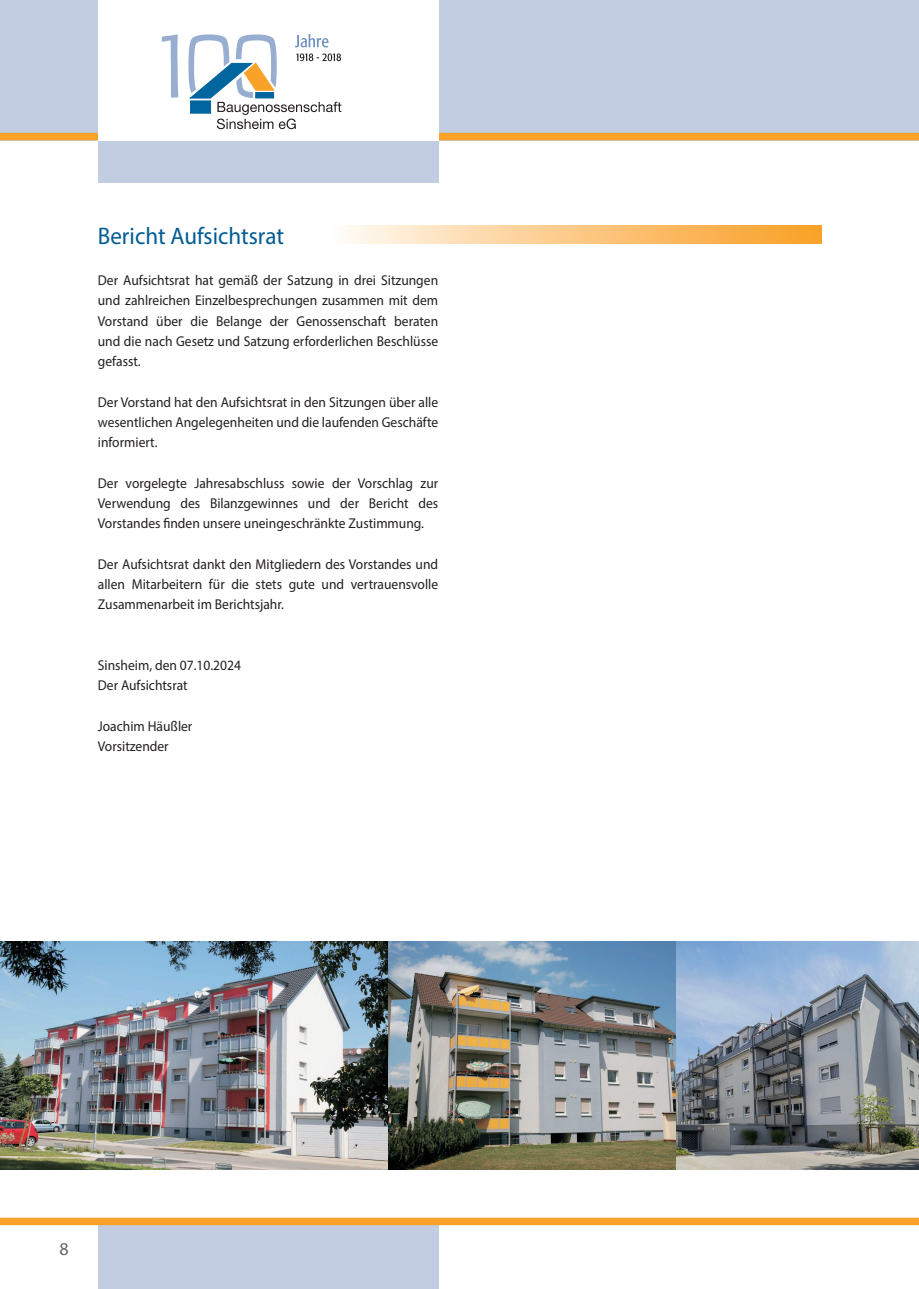
<style>
.page{position:relative;width:919px;height:1289px;background:#fff}
.page>*{position:absolute;margin:0;border:0;box-sizing:border-box;transform-origin:0 0}
.t1{font:24px "Myriad Pro";color:#015c93;scale:.96 1}
.t2{font:18px "Myriad Pro";color:#636366}
.t3{font:14.25px/20.2px "Myriad Pro";color:#231f20;text-align:justify;scale:.95 1}
</style>
<div class="page">
<div style="left:98px;top:1225px;width:340px;height:63px;background:#c3cde1"></div>
<div style="left:0;top:0;width:918px;height:141px;background:#c3cde1"></div>
<div style="left:0;top:133px;width:918px;height:7px;background:#f9a229"></div>
<div style="left:98px;top:140px;width:340px;height:43px;background:#c3cde1"></div>
<div style="left:98px;top:0;width:340px;height:140px;background:#fff"></div>
<div style="left:0;top:1217px;width:918px;height:8px;background:#f9a229"></div>
<svg style="left:162px;top:34px;width:16px;height:64px"></svg>
<svg style="left:188px;top:34px;width:153px;height:95px"></svg>
<div style="left:328px;top:225px;width:493px;height:18px;background:linear-gradient(to right,#fffaf4,#fa9d21)"></div>
<img style="left:0;top:941px;width:388px;height:228px">
<img style="left:388px;top:941px;width:288px;height:228px">
<img style="left:676px;top:941px;width:242px;height:228px">
<h1 class="t1" style="left:98px;top:221px;width:195px">Bericht Aufsichtsrat</h1>
<p class="t3" style="left:98px;top:270px;width:360px">Der Aufsichtsrat hat gemäß der Satzung in drei Sitzungen und zahlreichen Einzelbesprechungen zusammen mit dem Vorstand über die Belange der Genossenschaft beraten und die nach Gesetz und Satzung erforderlichen Beschlüsse gefasst.</p>
<p class="t3" style="left:98px;top:391px;width:360px">Der Vorstand hat den Aufsichtsrat in den Sitzungen über alle wesentlichen Angelegenheiten und die laufenden Geschäfte informiert.</p>
<p class="t3" style="left:98px;top:472px;width:360px">Der vorgelegte Jahresabschluss sowie der Vorschlag zur Verwendung des Bilanzgewinnes und der Bericht des Vorstandes finden unsere uneingeschränkte Zustimmung.</p>
<p class="t3" style="left:98px;top:553px;width:360px">Der Aufsichtsrat dankt den Mitgliedern des Vorstandes und allen Mitarbeitern für die stets gute und vertrauensvolle Zusammenarbeit im Berichtsjahr.</p>
<p class="t3" style="left:98px;top:655px;width:152px">Sinsheim, den 07.10.2024<br>Der Aufsichtsrat</p>
<p class="t3" style="left:98px;top:715px;width:101px">Joachim Häußler<br>Vorsitzender</p>
<p class="t2" style="left:60px;top:1237px;width:11px">8</p>
</div>
